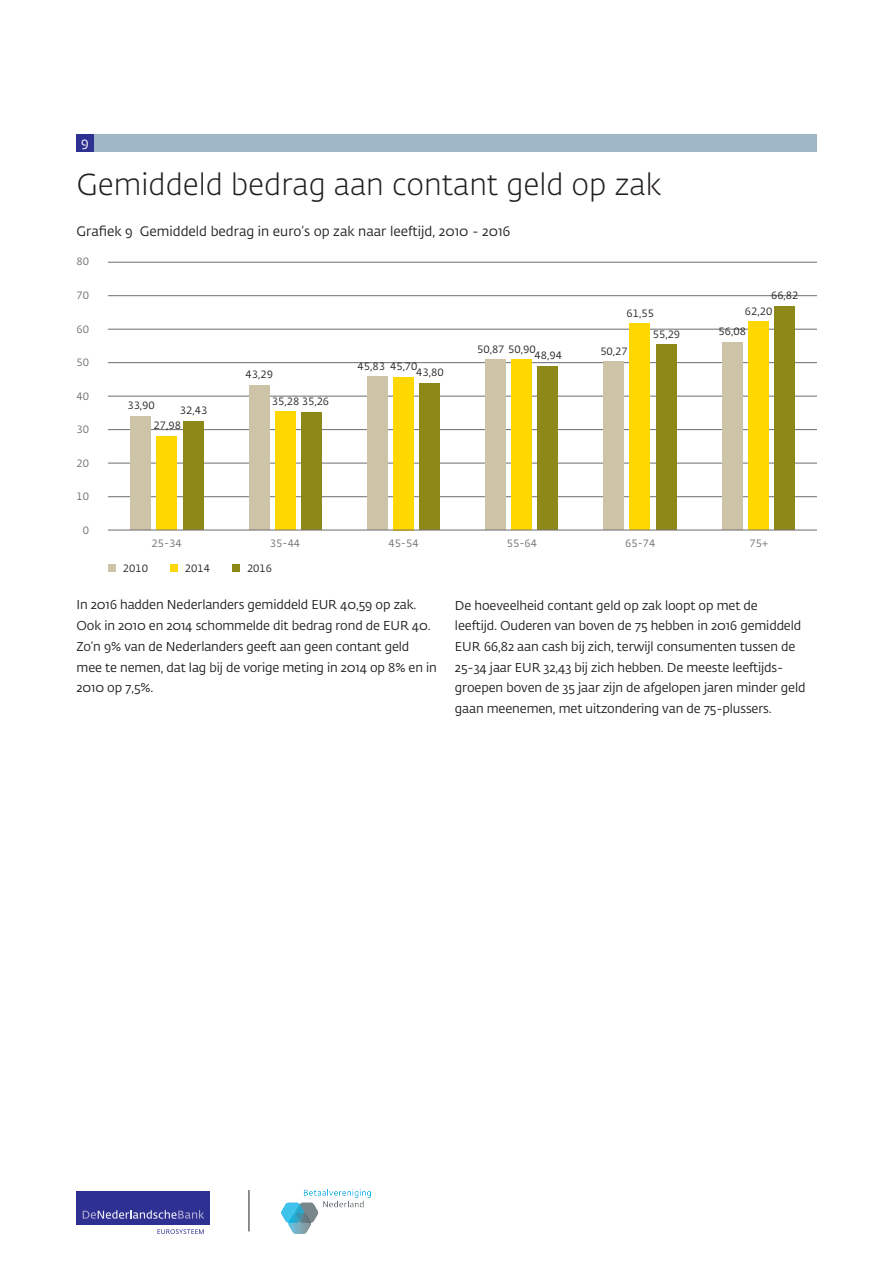
<style>
.page{position:relative;width:893px;height:1263px;background:#fff}
.page>*{position:absolute;margin:0;border:0;box-sizing:border-box;transform-origin:0 0}
.t1{font:300 30px "DNB Fedra";color:#231f20}
.t2{font:13.5px "DNB Fedra";color:#231f20}
.t3{font:13.5px "DNB Fedra";color:#fff}
.t4{font:12.75px/20.7px "DNB Fedra";letter-spacing:-.01em;color:#231f20}
.t5{font:12.75px "DNB Fedra";letter-spacing:.015em;color:#231f20}
.t6{font:10.5px "DNB Fedra";color:#231f20}
.t7{font:10.5px "DNB Fedra";color:#6c6d70}
</style>
<div class="page">
<div style="left:77px;top:1191px;width:133px;height:34px;background:#2e3092"></div>
<svg style="left:157px;top:1229px;width:47px;height:5px"></svg>
<svg style="left:83px;top:1210px;width:121px;height:9px"></svg>
<img style="left:281px;top:1190px;width:90px;height:44px">
<hr style="left:249px;top:1190px;width:1px;height:41px;background:#231f20">
<hr style="left:108px;top:262px;width:708px;height:1px;background:#6c6d70">
<hr style="left:108px;top:329px;width:708px;height:1px;background:#6c6d70">
<hr style="left:108px;top:396px;width:708px;height:1px;background:#6c6d70">
<hr style="left:108px;top:463px;width:708px;height:1px;background:#6c6d70">
<hr style="left:108px;top:496px;width:708px;height:1px;background:#6c6d70">
<hr style="left:108px;top:295px;width:708px;height:1px;background:#6c6d70">
<hr style="left:108px;top:362px;width:708px;height:1px;background:#6c6d70">
<hr style="left:108px;top:429px;width:708px;height:1px;background:#6c6d70">
<div style="left:722px;top:342px;width:20px;height:188px;background:#cdc3a6"></div>
<div style="left:603px;top:362px;width:21px;height:168px;background:#cdc3a6"></div>
<div style="left:485px;top:360px;width:21px;height:170px;background:#cdc3a6"></div>
<div style="left:367px;top:377px;width:21px;height:153px;background:#cdc3a6"></div>
<div style="left:249px;top:385px;width:20px;height:145px;background:#cdc3a6"></div>
<div style="left:130px;top:416px;width:21px;height:114px;background:#cdc3a6"></div>
<div style="left:748px;top:322px;width:20px;height:208px;background:#ffd801"></div>
<div style="left:630px;top:324px;width:20px;height:206px;background:#ffd801"></div>
<div style="left:511px;top:360px;width:21px;height:170px;background:#ffd801"></div>
<div style="left:393px;top:377px;width:21px;height:153px;background:#ffd801"></div>
<div style="left:275px;top:412px;width:21px;height:118px;background:#ffd801"></div>
<div style="left:157px;top:436px;width:20px;height:94px;background:#ffd801"></div>
<div style="left:774px;top:306px;width:21px;height:224px;background:#8e8819"></div>
<div style="left:656px;top:345px;width:20px;height:185px;background:#8e8819"></div>
<div style="left:538px;top:366px;width:20px;height:164px;background:#8e8819"></div>
<div style="left:419px;top:383px;width:21px;height:147px;background:#8e8819"></div>
<div style="left:301px;top:412px;width:21px;height:118px;background:#8e8819"></div>
<div style="left:183px;top:421px;width:20px;height:109px;background:#8e8819"></div>
<hr style="left:108px;top:530px;width:708px;height:1px;background:#6c6d70">
<div style="left:108px;top:564px;width:7px;height:7px;background:#cdc3a6"></div>
<div style="left:170px;top:564px;width:7px;height:7px;background:#ffd801"></div>
<div style="left:232px;top:564px;width:8px;height:7px;background:#8e8819"></div>
<div style="left:77px;top:135px;width:739px;height:17px;background:#9fb6c6"></div>
<div style="left:77px;top:135px;width:17px;height:17px;background:#2e3092"></div>
<p class="t3" style="left:81px;top:134px;width:9px">9</p>
<h1 class="t1" style="left:77px;top:166px;width:586px">Gemiddeld bedrag aan contant geld op zak</h1>
<p class="t5" style="left:77px;top:223px;width:424px">Grafiek 9: Gemiddeld bedrag in euro’s op zak naar leeftijd, 2010 - 2016</p>
<p class="t2" style="left:77px;top:223px;width:435px">Grafiek 9 Gemiddeld bedrag in euro’s op zak naar leeftijd, 2010 - 2016</p>
<p class="t7" style="left:77px;top:255px;width:14px">80</p>
<p class="t7" style="left:77px;top:289px;width:14px">70</p>
<p class="t7" style="left:77px;top:323px;width:14px">60</p>
<p class="t7" style="left:77px;top:356px;width:14px">50</p>
<p class="t7" style="left:77px;top:390px;width:14px">40</p>
<p class="t7" style="left:77px;top:423px;width:14px">30</p>
<p class="t7" style="left:77px;top:457px;width:14px">20</p>
<p class="t7" style="left:77px;top:490px;width:14px">10</p>
<p class="t7" style="left:83px;top:524px;width:8px">0</p>
<p class="t6" style="left:771px;top:289px;width:29px">66,82</p>
<p class="t6" style="left:627px;top:307px;width:29px">61,55</p>
<p class="t6" style="left:745px;top:305px;width:29px">62,20</p>
<p class="t6" style="left:127px;top:399px;width:29px">33,90</p>
<p class="t6" style="left:180px;top:404px;width:29px">32,43</p>
<p class="t6" style="left:154px;top:419px;width:29px">27,98</p>
<p class="t6" style="left:246px;top:368px;width:29px">43,29</p>
<p class="t6" style="left:272px;top:395px;width:59px">35,28 35,26</p>
<p class="t6" style="left:358px;top:359px;width:29px">45,83</p>
<p class="t6" style="left:390px;top:360px;width:29px">45,70</p>
<p class="t6" style="left:416px;top:366px;width:29px">43,80</p>
<p class="t6" style="left:477px;top:343px;width:60px">50,87 50,90</p>
<p class="t6" style="left:600px;top:345px;width:29px">50,27</p>
<p class="t6" style="left:535px;top:349px;width:29px">48,94</p>
<p class="t6" style="left:653px;top:328px;width:29px">55,29</p>
<p class="t6" style="left:719px;top:325px;width:29px">56,08</p>
<p class="t7" style="left:152px;top:537px;width:32px">25-34</p>
<p class="t7" style="left:270px;top:537px;width:32px">35-44</p>
<p class="t7" style="left:388px;top:537px;width:32px">45-54</p>
<p class="t7" style="left:507px;top:537px;width:32px">55-64</p>
<p class="t7" style="left:625px;top:537px;width:32px">65-74</p>
<p class="t7" style="left:750px;top:537px;width:20px">75+</p>
<p class="t6" style="left:123px;top:561px;width:27px">2010</p>
<p class="t6" style="left:185px;top:561px;width:27px">2014</p>
<p class="t6" style="left:247px;top:561px;width:27px">2016</p>
<p class="t4" style="left:77px;top:595px;width:362px">In 2016 hadden Nederlanders gemiddeld EUR 40,59 op zak.<br>Ook in 2010 en 2014 schommelde dit bedrag rond de EUR 40.<br>Zo’n 9% van de Nederlanders geeft aan geen contant geld mee te nemen, dat lag bij de vorige meting in 2014 op 8% en in 2010 op 7,5%.</p>
<p class="t4" style="left:455px;top:595px;width:352px">De hoeveelheid contant geld op zak loopt op met de<br>leeftijd. Ouderen van boven de 75 hebben in 2016 gemiddeld EUR 66,82 aan cash bij zich, terwijl consumenten tussen de 25-34 jaar EUR 32,43 bij zich hebben. De meeste leeftijds&shy;groepen boven de 35 jaar zijn de afgelopen jaren minder geld gaan meenemen, met uitzondering van de 75- plussers.</p>
</div>
